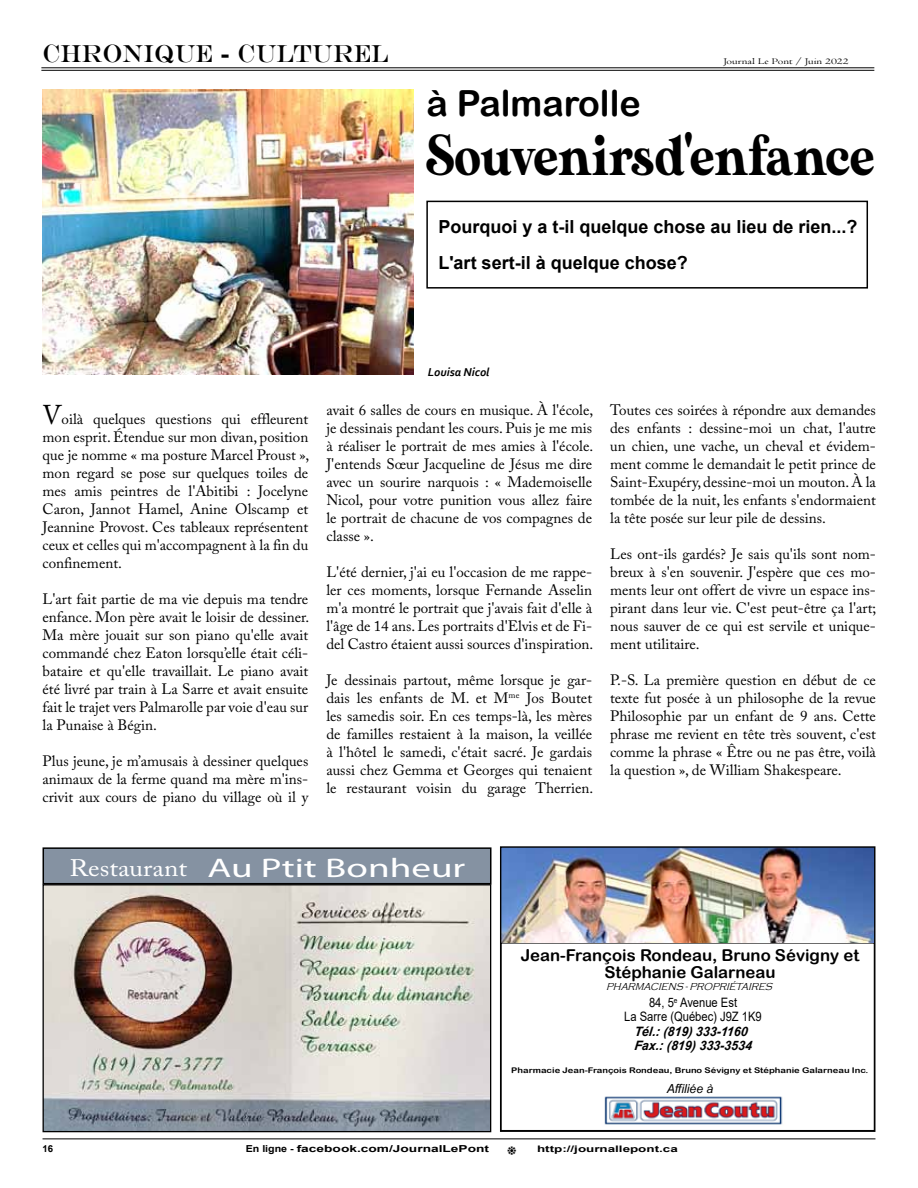
<style>
.page{position:relative;width:918px;height:1188px;background:#fff}
.page>*{position:absolute;margin:0;border:0;box-sizing:border-box;transform-origin:0 0}
.t1{font:57.6px "MADE Sunflower";color:#000;scale:.82 1}
.t2{font:36px "Arial Rounded MT Bold";color:#000}
.t3{font:27px "Myriad Pro";color:#fff;scale:1.45 1}
.t4{font:25.05px "Engravers";color:#000;scale:.84 1}
.t5{font:700 18px/36px "Arial";color:#000}
.t6{font:16.35px/17.2px "Arial Rounded MT Bold";color:#000;text-align:center}
.t7{font:15px/18px "Adobe Caslon Pro";color:#000;text-align:justify}
.t8{font:italic 700 13.05px/13.8px "Arial";color:#000;scale:.96 1}
.t9{font:13.05px/13.8px "Arial";color:#000;text-align:center;scale:.86 1}
.t10{font:italic 12.45px "Arial Narrow";color:#000;scale:1.2 1}
.t11{font:italic 700 12px "Corbel";color:#000}
.t12{font:italic 300 10.35px "Copperplate Gothic";color:#000;scale:.91 1}
.t13{font:700 9.6px "Arial";color:#000;scale:1.11 1}
.t14{font:700 9.6px "Arial";color:#000}
.t15{font:700 9px "Arial";color:#000;scale:1.49 1}
.t16{font:9px "Centaur";color:#000;scale:1.33 1}
.t17{font:9px "Adobe Caslon Pro";color:#000}
.t18{font:7.8px "Arial Rounded MT Bold";color:#000;scale:1.2 1}
.s1{font-size:27px}
.s2{font-family:"Adobe Caslon Pro";font-size:23.7px}
</style>
<div class="page">
<hr style="left:43px;top:1138px;width:832px;height:1px;background:#000">
<hr style="left:41px;top:68px;width:833px;height:1px;background:#000">
<hr style="left:41px;top:70px;width:833px;height:1px;background:#000">
<img style="left:604px;top:1096px;width:179px;height:29px">
<img style="left:502px;top:848px;width:371px;height:94px">
<div style="left:500px;top:846px;width:375px;height:286px;border:1px solid #000"></div>
<img style="left:45px;top:886px;width:444px;height:244px">
<div style="left:43px;top:884px;width:448px;height:248px;border:1px solid #000"></div>
<div style="left:43px;top:848px;width:448px;height:36px;background:#8592a2"></div>
<div style="left:43px;top:847px;width:448px;height:37px;border:2px solid #000"></div>
<div style="left:426px;top:201px;width:442px;height:88px;border:2px solid #000"></div>
<img style="left:43px;top:89px;width:371px;height:286px">
<h3 class="t4" style="left:43px;top:39px;width:413px">CHRONIQUE - CULTUREL</h3>
<h2 class="t2" style="left:426px;top:82px;width:216px">à Palmarolle</h2>
<p class="t16" style="left:724px;top:56px;width:96px">Journal Le Pont / Juin 2022</p>
<h1 class="t1" style="left:426px;top:123px;width:548px">Souvenirs d'enfance</h1>
<p class="t5" style="left:438px;top:209px;width:421px">Pourquoi y a t-il quelque chose au lieu de rien...?<br>L'art sert-il à quelque chose?</p>
<p class="t11" style="left:428px;top:364px;width:63px">Louisa Nicol</p>
<p class="t7" style="left:43px;top:410px;width:268px"><span class="s1">V</span>oilà quelques questions qui effleurent mon esprit. Étendue sur mon divan, position que je nomme « ma posture Marcel Proust », mon regard se pose sur quelques toiles de mes amis peintres de l'Abitibi : Jocelyne Caron, Jannot Hamel, Anine Olscamp et Jeannine Provost. Ces tableaux représentent ceux et celles qui m'accompagnent à la fin du confinement.</p>
<p class="t7" style="left:43px;top:590px;width:268px">L'art fait partie de ma vie depuis ma tendre enfance. Mon père avait le loisir de dessiner.<br>Ma mère jouait sur son piano qu'elle avait commandé chez Eaton lorsqu’elle était céli&shy;bataire et qu'elle travaillait. Le piano avait été livré par train à La Sarre et avait ensuite fait le trajet vers Palmarolle par voie d'eau sur la Punaise à Bégin.</p>
<p class="t7" style="left:43px;top:752px;width:268px">Plus jeune, je m’amusais à dessiner quelques animaux de la ferme quand ma mère m'ins&shy;crivit aux cours de piano du village où il y</p>
<p class="t7" style="left:326px;top:401px;width:268px">avait 6 salles de cours en musique. À l'école, je dessinais pendant les cours. Puis je me mis à réaliser le portrait de mes amies à l'école.<br>J'entends Sœur Jacqueline de Jésus me dire avec un sourire narquois : « Mademoiselle Nicol, pour votre punition vous allez faire le portrait de chacune de vos compagnes de classe ».</p>
<p class="t7" style="left:326px;top:563px;width:268px">L'été dernier, j'ai eu l'occasion de me rappe&shy;ler ces moments, lorsque Fernande Asselin m'a montré le portrait que j'avais fait d'elle à l'âge de 14 ans. Les portraits d'Elvis et de Fi&shy;del Castro étaient aussi sources d'inspiration.</p>
<p class="t7" style="left:326px;top:671px;width:268px">Je dessinais partout, même lorsque je gar&shy;dais les enfants de M. et M<sup>me</sup> Jos Boutet les samedis soir. En ces temps-là, les mères de familles restaient à la maison, la veillée à l'hôtel le samedi, c'était sacré. Je gardais aussi chez Gemma et Georges qui tenaient le restaurant voisin du garage Therrien.</p>
<p class="t7" style="left:610px;top:401px;width:267px">Toutes ces soirées à répondre aux demandes des enfants : dessine-moi un chat, l'autre un chien, une vache, un cheval et évidem&shy;ment comme le demandait le petit prince de Saint-Exupéry, dessine-moi un mouton. À la tombée de la nuit, les enfants s'endormaient la tête posée sur leur pile de dessins.</p>
<p class="t7" style="left:610px;top:545px;width:268px">Les ont-ils gardés? Je sais qu'ils sont nom&shy;breux à s'en souvenir. J'espère que ces mo&shy;ments leur ont offert de vivre un espace ins&shy;pirant dans leur vie. C'est peut-être ça l'art; nous sauver de ce qui est servile et unique&shy;ment utilitaire.</p>
<p class="t7" style="left:610px;top:671px;width:267px">P.-S. La première question en début de ce texte fut posée à un philosophe de la revue Philosophie par un enfant de 9 ans. Cette phrase me revient en tête très souvent, c'est comme la phrase « Être ou ne pas être, voilà la question », de William Shakespeare.</p>
<h3 class="t3" style="left:69px;top:851px;width:275px"><span class="s2">Restaurant</span> Au Ptit Bonheur</h3>
<p class="t6" style="left:521px;top:946px;width:340px">Jean-François Rondeau, Bruno Sévigny et<br>Stéphanie Galarneau</p>
<p class="t12" style="left:606px;top:981px;width:187px">PHARMACIENS -PROPRIÉTAIRES</p>
<p class="t9" style="left:624px;top:996px;width:162px">84, 5<sup>e</sup> Avenue Est<br>La Sarre (Québec) J9Z 1K9</p>
<p class="t8" style="left:634px;top:1025px;width:126px">Tél.: (819) 333-1160<br>Fax.: (819) 333-3534</p>
<p class="t18" style="left:511px;top:1066px;width:299px">Pharmacie Jean-François Rondeau, Bruno Sévigny et Stéphanie Galarneau Inc.</p>
<p class="t10" style="left:667px;top:1080px;width:40px">Affiliée à</p>
<p class="t14" style="left:43px;top:1142px;width:12px">16</p>
<p class="t13" style="left:246px;top:1142px;width:221px">En ligne - facebook.com/JournalLePont</p>
<p class="t17" style="left:508px;top:1147px;width:10px">y</p>
<p class="t15" style="left:537px;top:1143px;width:96px">http://journallepont.ca</p>
</div>
